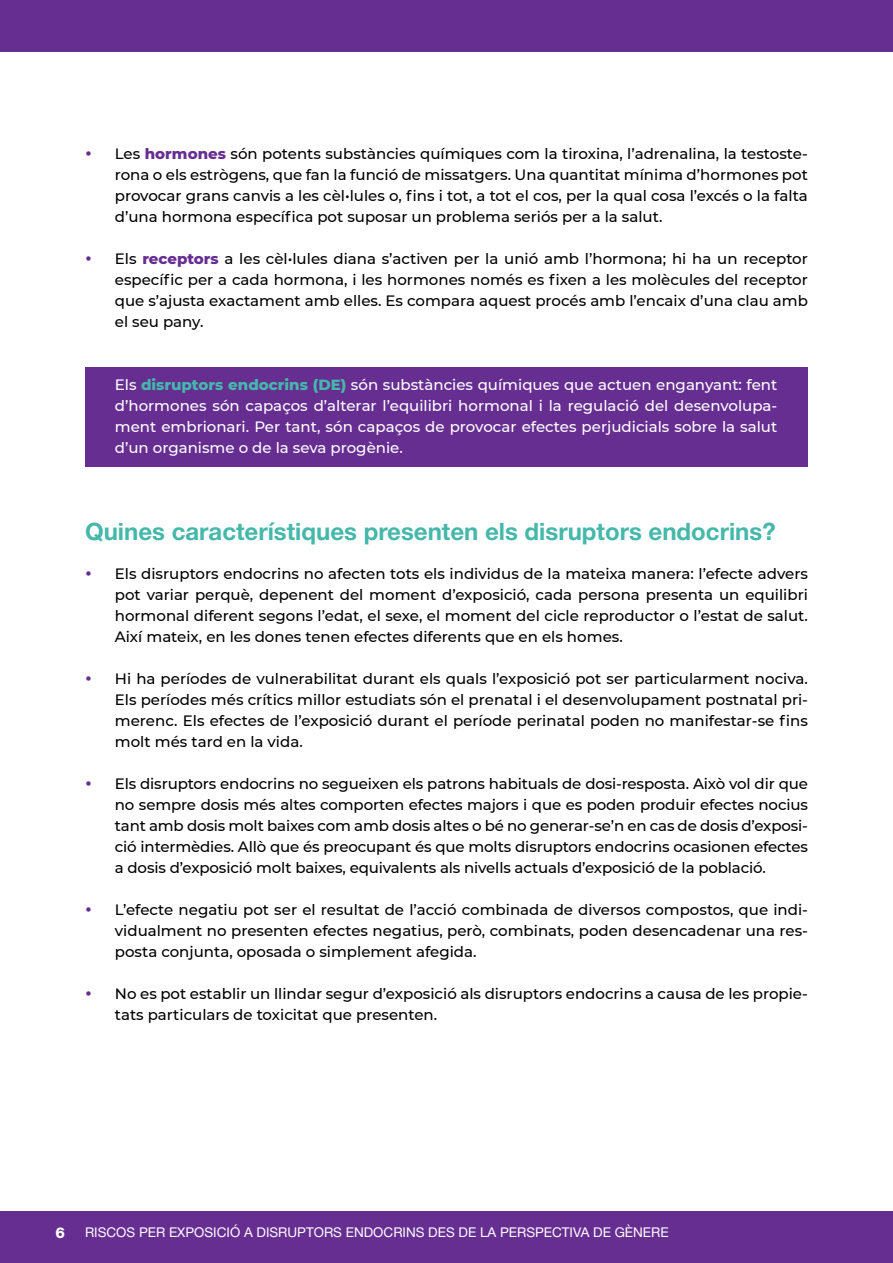
<style>
.page{position:relative;width:893px;height:1263px;background:#fff}
.page>*{position:absolute;margin:0;border:0;box-sizing:border-box;transform-origin:0 0}
.t1{font:700 24px "Helvetica Neue";color:#45b8a9}
.t2{font:500 15px/21px "Montserrat";color:#000;text-align:justify}
.t3{font:500 15px/21px "Montserrat";color:#fff;text-align:justify}
.t4{font:800 15px "Helvetica Neue";color:#fff}
.t5{font:13.5px "Helvetica Neue";color:#fff}
.s1{color:#662e91}
.s2{font-weight:800;color:#662e91}
.s3{font-weight:800;color:#45b8a9}
</style>
<div class="page">
<div style="left:0;top:1212px;width:893px;height:51px;background:#662e91"></div>
<div style="left:0;top:0;width:893px;height:51px;background:#662e91"></div>
<div style="left:85px;top:367px;width:722px;height:100px;background:#662e91"></div>
<p class="t2" style="left:115px;top:143px;width:695px;text-indent:-30px"><span class="s1">•</span> Les <span class="s2">hormones</span> són potents substàncies químiques com la tiroxina, l’adrenalina, la testoste&shy;rona o els estrògens, que fan la funció de missatgers. Una quantitat mínima d’hormones pot provocar grans canvis a les cèl•lules o, fins i tot, a tot el cos, per la qual cosa l’excés o la falta d’una hormona específica pot suposar un problema seriós per a la salut.</p>
<p class="t2" style="left:115px;top:248px;width:695px;text-indent:-30px"><span class="s1">•</span> Els <span class="s2">receptors</span> a les cèl•lules diana s’activen per la unió amb l’hormona; hi ha un receptor específic per a cada hormona, i les hormones només es fixen a les molècules del receptor que s’ajusta exactament amb elles. Es compara aquest procés amb l’encaix d’una clau amb el seu pany.</p>
<p class="t3" style="left:115px;top:374px;width:664px">Els <span class="s3">disruptors endocrins (DE)</span> són substàncies químiques que actuen enganyant: fent d’hormones són capaços d’alterar l’equilibri hormonal i la regulació del desenvolupa&shy;ment embrionari. Per tant, són capaços de provocar efectes perjudicials sobre la salut d’un organisme o de la seva progènie.</p>
<h1 class="t1" style="left:85px;top:513px;width:692px">Quines característiques presenten els disruptors endocrins?</h1>
<p class="t2" style="left:115px;top:563px;width:695px;text-indent:-30px"><span class="s1">•</span> Els disruptors endocrins no afecten tots els individus de la mateixa manera: l’efecte advers pot variar perquè, depenent del moment d’exposició, cada persona presenta un equilibri hormonal diferent segons l’edat, el sexe, el moment del cicle reproductor o l’estat de salut.<br>Així mateix, en les dones tenen efectes diferents que en els homes.</p>
<p class="t2" style="left:115px;top:668px;width:695px;text-indent:-30px"><span class="s1">•</span> Hi ha períodes de vulnerabilitat durant els quals l’exposició pot ser particularment nociva.<br>Els períodes més crítics millor estudiats són el prenatal i el desenvolupament postnatal pri&shy;merenc. Els efectes de l’exposició durant el període perinatal poden no manifestar-se fins molt més tard en la vida.</p>
<p class="t2" style="left:115px;top:773px;width:695px;text-indent:-30px"><span class="s1">•</span> Els disruptors endocrins no segueixen els patrons habituals de dosi-resposta. Això vol dir que no sempre dosis més altes comporten efectes majors i que es poden produir efectes nocius tant amb dosis molt baixes com amb dosis altes o bé no generar-se’n en cas de dosis d’exposi&shy;ció intermèdies. Allò que és preocupant és que molts disruptors endocrins ocasionen efectes a dosis d’exposició molt baixes, equivalents als nivells actuals d’exposició de la població.</p>
<p class="t2" style="left:115px;top:899px;width:695px;text-indent:-30px"><span class="s1">•</span> L’efecte negatiu pot ser el resultat de l’acció combinada de diversos compostos, que indi&shy;vidualment no presenten efectes negatius, però, combinats, poden desencadenar una res&shy;posta conjunta, oposada o simplement afegida.</p>
<p class="t2" style="left:115px;top:983px;width:695px;text-indent:-30px"><span class="s1">•</span> No es pot establir un llindar segur d’exposició als disruptors endocrins a causa de les propie&shy;tats particulars de toxicitat que presenten.</p>
<p class="t4" style="left:55px;top:1221px;width:11px">6</p>
<p class="t5" style="left:85px;top:1222px;width:585px">RISCOS PER EXPOSICIÓ A DISRUPTORS ENDOCRINS DES DE LA PERSPECTIVA DE GÈNERE</p>
</div>
